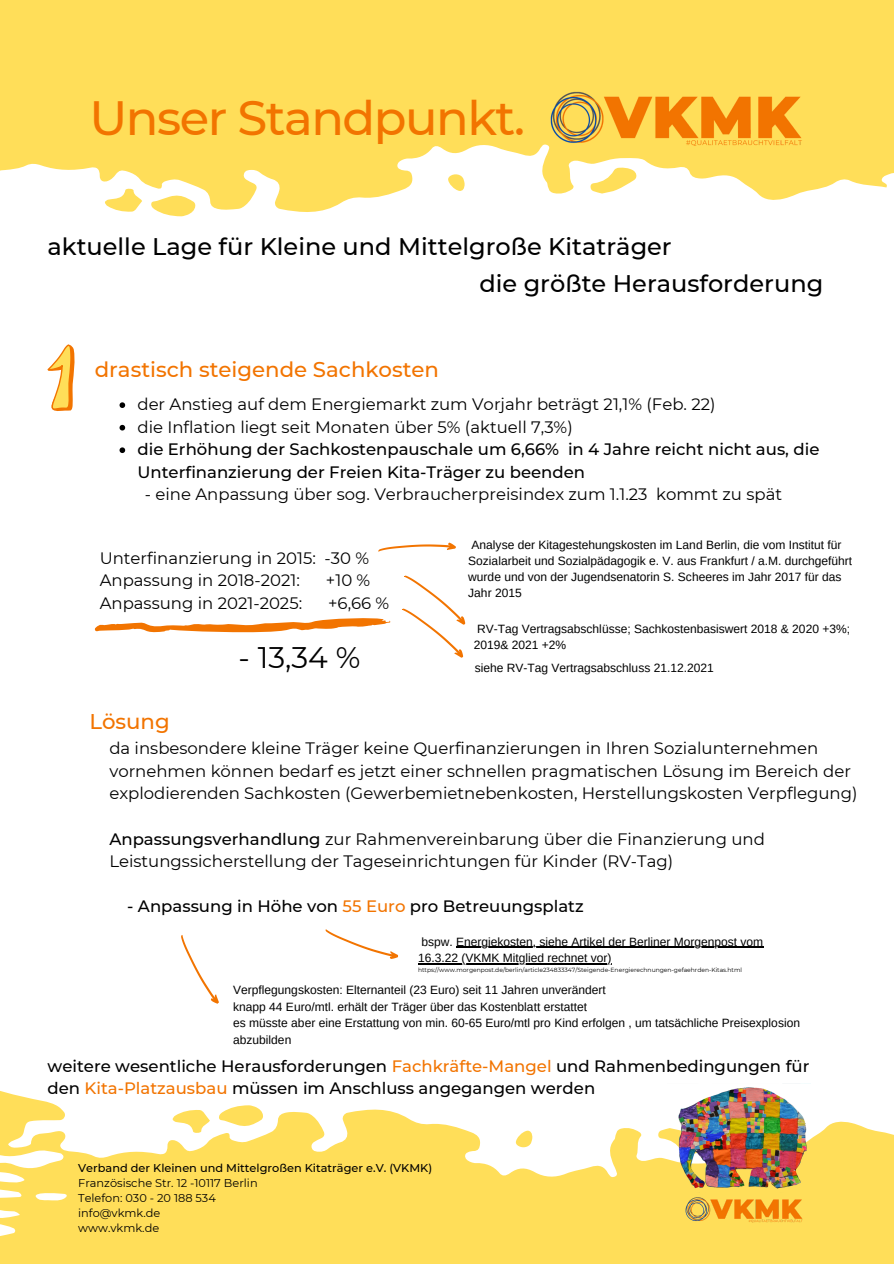
<style>
.page{position:relative;width:894px;height:1264px;background:#fff}
.page>*{position:absolute;margin:0;border:0;box-sizing:border-box;transform-origin:0 0}
.t1{font:500 48px "Montserrat";letter-spacing:-.03em;color:#f27400}
.t2{font:29.7px "Montserrat";color:#000}
.t3{font:500 24px "Montserrat";color:#000}
.t4{font:500 21.3px "Montserrat";color:#f27400}
.t5{font:16.5px/22.5px "Montserrat";color:#000}
.t6{font:500 16.5px/22.5px "Montserrat";color:#000}
.t7{font:12px/16px "Arimo";color:#000}
.t8{font:11.4px "Montserrat";color:#000}
.t9{font:500 11.4px "Montserrat";color:#000}
.t10{font:6px "Montserrat";color:#000}
.s1{font-weight:500}
.s2{color:#f27400}
</style>
<div class="page">
<svg style="left:0;top:1083px;width:893px;height:180px;fill:#ffde59"></svg>
<svg style="left:658px;top:1128px;width:9px;height:26px"></svg>
<svg style="left:218px;top:1105px;width:45px;height:21px"></svg>
<svg style="left:172px;top:1109px;width:38px;height:24px"></svg>
<svg style="left:515px;top:1130px;width:17px;height:18px"></svg>
<img style="left:667px;top:1083px;width:143px;height:109px">
<svg style="left:0;top:0;width:893px;height:217px;fill:#ffde59"></svg>
<svg style="left:590px;top:189px;width:47px;height:4px"></svg>
<svg style="left:151px;top:195px;width:44px;height:21px"></svg>
<svg style="left:105px;top:188px;width:37px;height:24px"></svg>
<svg style="left:448px;top:173px;width:16px;height:18px"></svg>
<img style="left:547px;top:45px;width:257px;height:144px;border-radius:12px">
<img style="left:682px;top:1175px;width:128px;height:67px">
<svg style="left:47px;top:344px;width:27px;height:67px"></svg>
<svg style="left:94px;top:618px;width:296px;height:15px"></svg>
<svg style="left:378px;top:542px;width:78px;height:9px"></svg>
<svg style="left:402px;top:575px;width:64px;height:83px"></svg>
<svg style="left:119px;top:402px;width:6px;height:6px"></svg>
<svg style="left:119px;top:425px;width:6px;height:5px"></svg>
<svg style="left:119px;top:447px;width:6px;height:6px"></svg>
<hr style="left:456px;top:946px;width:307px;height:1px;background:#000">
<hr style="left:418px;top:963px;width:193px;height:1px;background:#000">
<svg style="left:325px;top:929px;width:74px;height:30px"></svg>
<svg style="left:181px;top:935px;width:38px;height:69px"></svg>
<p class="t1" style="left:89px;top:88px;width:437px">Unser Standpunkt.</p>
<p class="t3" style="left:47px;top:232px;width:625px">aktuelle Lage für Kleine und Mittelgroße Kitaträger</p>
<p class="t4" style="left:95px;top:357px;width:346px">drastisch steigende Sachkosten</p>
<p class="t3" style="left:479px;top:269px;width:345px">die größte Herausforderung</p>
<p class="t5" style="left:137px;top:393px;width:579px">der Anstieg auf dem Energiemarkt zum Vorjahr beträgt 21,1% (Feb. 22)</p>
<p class="t5" style="left:137px;top:415px;width:436px">die Inflation liegt seit Monaten über 5% (aktuell 7,3%)</p>
<p class="t6" style="left:137px;top:438px;width:683px">die Erhöhung der Sachkostenpauschale um 6,66% in 4 Jahre reicht nicht aus, die<br>Unterfinanzierung der Freien Kita-Träger zu beenden</p>
<p class="t5" style="left:145px;top:483px;width:638px">- eine Anpassung über sog. Verbraucherpreisindex zum 1.1.23 kommt zu spät</p>
<p class="t5" style="left:100px;top:546px;width:271px">Unterfinanzierung in 2015: -30 %</p>
<p class="t5" style="left:100px;top:569px;width:202px">Anpassung in 2018-2021:</p>
<p class="t5" style="left:326px;top:569px;width:46px">+10 %</p>
<p class="t5" style="left:100px;top:591px;width:204px">Anpassung in 2021-2025:</p>
<p class="t5" style="left:328px;top:591px;width:63px">+6,66 %</p>
<p class="t4" style="left:89px;top:708px;width:82px">Lösung</p>
<p class="t2" style="left:238px;top:639px;width:123px">- 13,34 %</p>
<p class="t7" style="left:468px;top:537px;width:385px">Analyse der Kitagestehungskosten im Land Berlin, die vom Institut für Sozialarbeit und Sozialpädagogik e. V. aus Frankfurt / a.M. durchgeführt wurde und von der Jugendsenatorin S. Scheeres im Jahr 2017 für das Jahr 2015</p>
<p class="t7" style="left:473px;top:621px;width:377px">RV-Tag Vertragsabschlüsse; Sachkostenbasiswert 2018 &amp; 2020 +3%;<br>2019&amp; 2021 +2%</p>
<p class="t7" style="left:474px;top:659px;width:240px">siehe RV-Tag Vertragsabschluss 21.12.2021</p>
<p class="t5" style="left:109px;top:737px;width:749px">da insbesondere kleine Träger keine Querfinanzierungen in Ihren Sozialunternehmen vornehmen können bedarf es jetzt einer schnellen pragmatischen Lösung im Bereich der explodierenden Sachkosten (Gewerbemietnebenkosten, Herstellungskosten Verpflegung)</p>
<p class="t5" style="left:109px;top:827px;width:657px"><span class="s1">Anpassungsverhandlung</span> zur Rahmenvereinbarung ü ber die Finanzierung und<br>Leistungssicherstellung der Tageseinrichtungen fü r Kinder (RV-Tag)</p>
<p class="t6" style="left:127px;top:895px;width:458px">- Anpassung in Höhe von <span class="s2">55 Euro</span> pro Betreuungsplatz</p>
<p class="t7" style="left:418px;top:933px;width:346px;line-height:16.5px">bspw. Energiekosten, siehe Artikel der Berliner Morgenpost vom<br>16.3.22 (VKMK Mitglied rechnet vor)</p>
<p class="t10" style="left:418px;top:966px;width:325px">https://www.morgenpost.de/berlin/article234833347/Steigende-Energierechnungen-gefaehrden-Kitas.html</p>
<p class="t7" style="left:233px;top:981px;width:374px">Verpflegungskosten: Elternanteil (23 Euro) seit 11 Jahren unverändert</p>
<p class="t7" style="left:233px;top:998px;width:355px">knapp 44 Euro/mtl. erhält der Träger über das Kostenblatt erstattet</p>
<p class="t7" style="left:233px;top:1014px;width:568px;line-height:16.5px">es müsste aber eine Erstattung von min. 60-65 Euro/mtl pro Kind erfolgen , um tatsächliche Preisexplosion abzubilden</p>
<p class="t6" style="left:47px;top:1054px;width:763px">weitere wesentliche Herausforderungen <span class="s2">Fachkräfte-Mangel</span> und Rahmenbedingungen für den <span class="s2">Kita-Platzausbau</span> müssen im Anschluss angegangen werden</p>
<p class="t9" style="left:78px;top:1160px;width:355px">Verband der Kleinen und Mittelgroßen Kitaträger e.V. (VKMK)</p>
<p class="t8" style="left:78px;top:1175px;width:181px">Französische Str. 12 -10117 Berlin</p>
<p class="t8" style="left:78px;top:1190px;width:139px">Telefon: 030 - 20 188 534</p>
<p class="t8" style="left:78px;top:1206px;width:84px">info@vkmk.de</p>
<p class="t8" style="left:78px;top:1221px;width:82px">www.vkmk.de</p>
</div>
